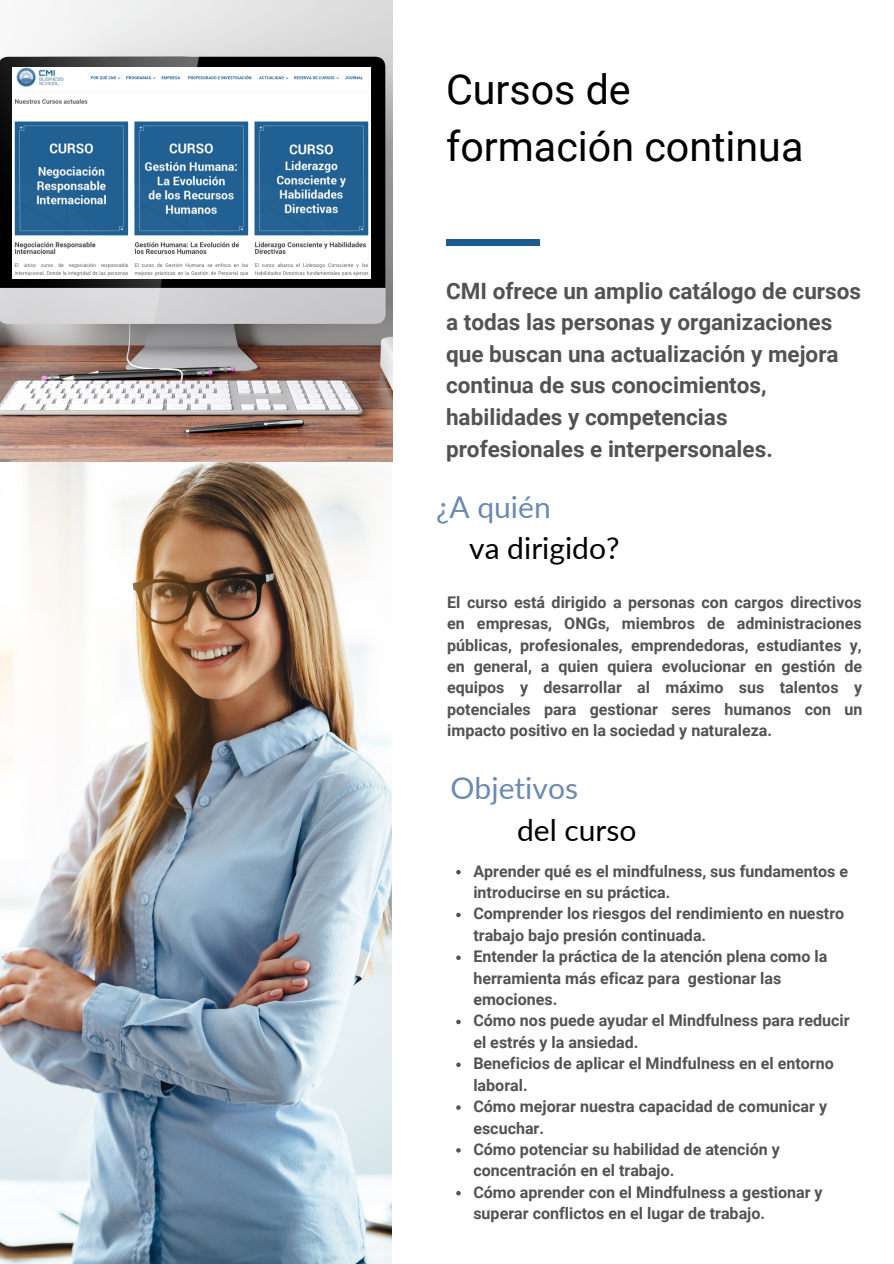
<style>
.page{position:relative;width:894px;height:1264px;background:#fff}
.page>*{position:absolute;margin:0;border:0;box-sizing:border-box;transform-origin:0 0}
.t1{font:41.25px "Roboto";color:#000}
.t2{font:30px "Lato";color:#000}
.t3{font:30px "Lato";color:#6a8ab2}
.t4{font:700 22.5px/31.5px "Roboto";color:#545353}
.t5{font:700 16.05px/21.5px "Roboto";color:#545353}
</style>
<div class="page">
<img style="left:0;top:0;width:392px;height:1263px">
<img style="left:13px;top:67px;width:357px;height:212px">
<div style="left:446px;top:239px;width:94px;height:7px;background:#1a5b90"></div>
<svg style="left:456px;top:869px;width:4px;height:5px"></svg>
<svg style="left:456px;top:912px;width:4px;height:5px"></svg>
<svg style="left:456px;top:955px;width:4px;height:5px"></svg>
<svg style="left:456px;top:1019px;width:4px;height:5px"></svg>
<svg style="left:456px;top:1062px;width:4px;height:5px"></svg>
<svg style="left:456px;top:1105px;width:4px;height:4px"></svg>
<svg style="left:456px;top:1148px;width:4px;height:4px"></svg>
<svg style="left:456px;top:1191px;width:4px;height:4px"></svg>
<p class="t1" style="left:446px;top:66px;width:186px">Cursos de</p>
<p class="t1" style="left:446px;top:123px;width:359px">formación continua</p>
<p class="t4" style="left:446px;top:275px;width:416px">CMI ofrece un amplio catálogo de cursos a todas las personas y organizaciones que buscan una actualización y mejora continua de sus conocimientos, habilidades y competencias profesionales e interpersonales.</p>
<p class="t3" style="left:436px;top:488px;width:116px">¿A quién</p>
<p class="t2" style="left:469px;top:529px;width:152px">va dirigido?</p>
<p class="t5" style="left:447px;top:591px;width:417px;text-align:justify">El curso está dirigido a personas con cargos directivos en empresas, ONGs, miembros de administraciones públicas, profesionales, emprendedoras, estudiantes y, en general, a quien quiera evolucionar en gestión de equipos y desarrollar al máximo sus talentos y potenciales para gestionar seres humanos con un impacto positivo en la sociedad y naturaleza.</p>
<p class="t3" style="left:450px;top:769px;width:129px">Objetivos</p>
<p class="t2" style="left:517px;top:811px;width:121px">del curso</p>
<p class="t5" style="left:473px;top:860px;width:376px">Aprender qué es el mindfulness, sus fundamentos e introducirse en su práctica.</p>
<p class="t5" style="left:473px;top:903px;width:372px">Comprender los riesgos del rendimiento en nuestro trabajo bajo presión continuada.</p>
<p class="t5" style="left:473px;top:946px;width:355px">Entender la práctica de la atención plena como la herramienta más eficaz para gestionar las emociones.</p>
<p class="t5" style="left:473px;top:1010px;width:377px">Cómo nos puede ayudar el Mindfulness para reducir el estrés y la ansiedad.</p>
<p class="t5" style="left:473px;top:1053px;width:362px">Beneficios de aplicar el Mindfulness en el entorno laboral.</p>
<p class="t5" style="left:473px;top:1095px;width:355px">Cómo mejorar nuestra capacidad de comunicar y escuchar.</p>
<p class="t5" style="left:473px;top:1138px;width:308px">Cómo potenciar su habilidad de atención y concentración en el trabajo.</p>
<p class="t5" style="left:473px;top:1181px;width:350px">Cómo aprender con el Mindfulness a gestionar y superar conflictos en el lugar de trabajo.</p>
</div>
